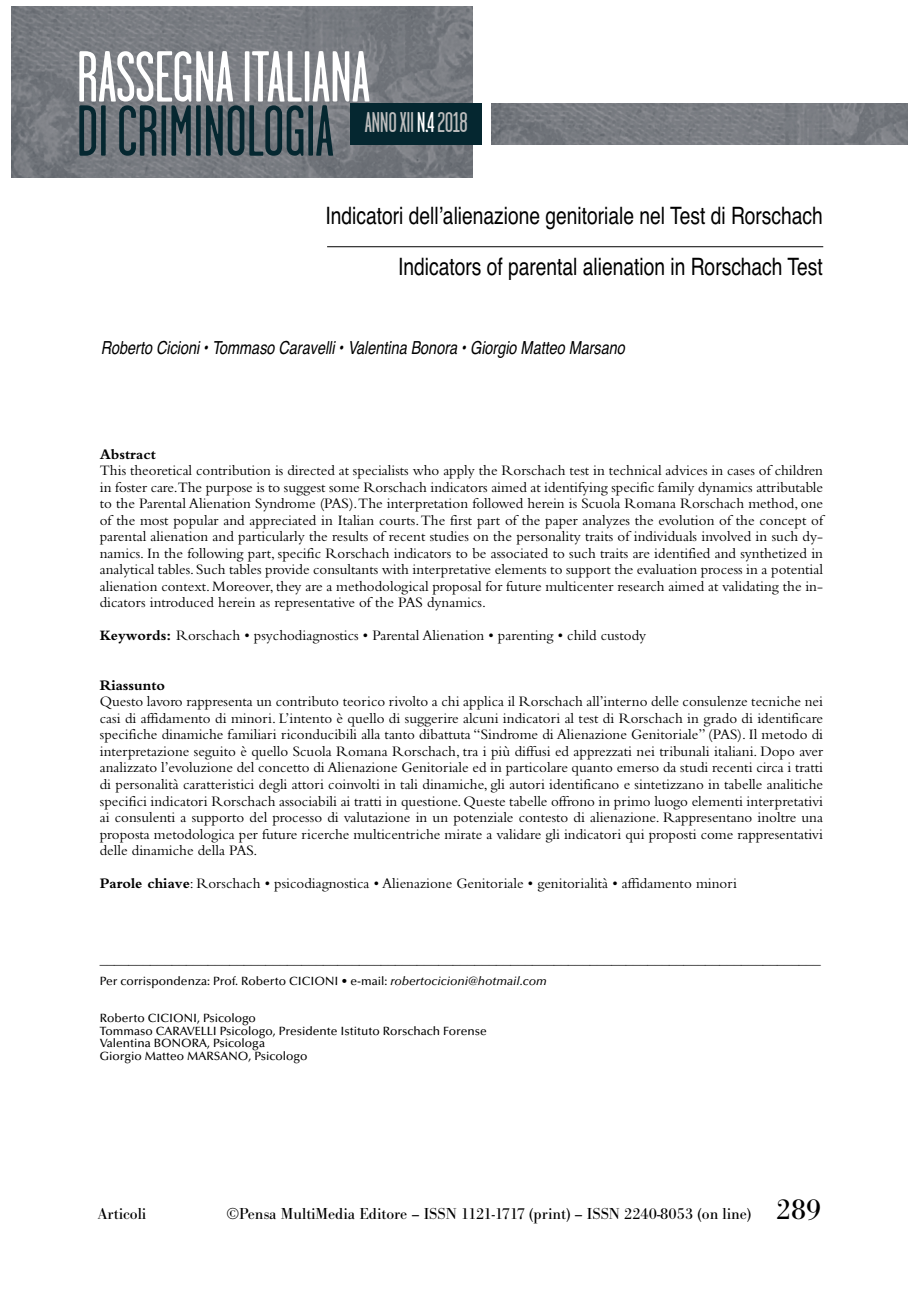
<style>
.page{position:relative;width:919px;height:1289px;background:#fff}
.page>*{position:absolute;margin:0;border:0;box-sizing:border-box;transform-origin:0 0}
.t1{font:28.5px "Garage Gothic";letter-spacing:-.015em;color:#bdbdbd}
.t2{font:24px/51px "Helvetica";color:#000;text-align:right;scale:.8 1}
.t3{font:italic 18px "Helvetica";color:#000;scale:.8 1}
.t4{font:16.5px "Bodoni Antiqua T";color:#000}
.t5{font:15px/16.5px "Bembo";color:#000;text-align:justify}
.t6{font:700 15px "Bembo";color:#000}
.t7{font:500 12px/12.5px "Optima";color:#000}
.s1{color:#fff}
.s2{font-weight:700}
.s3{font-style:italic}
.s4{font-size:30px}
</style>
<div class="page">
<img style="left:491px;top:104px;width:416px;height:41px">
<img style="left:11px;top:7px;width:461px;height:171px">
<svg style="left:79px;top:51px;width:290px;height:105px"></svg>
<div style="left:350px;top:104px;width:131px;height:41px;background:#052730"></div>
<hr style="left:327px;top:246px;width:496px;height:1px;background:#000">
<h1 class="t1" style="left:364px;top:106px;width:105px">ANNOXII<span class="s1">N.4</span>2018</h1>
<h2 class="t2" style="left:325px;top:190px;width:623px">Indicatori dell’alienazione genitoriale nel Test di Rorschach<br>Indicators of parental alienation in Rorschach Test</h2>
<p class="t3" style="left:101px;top:337px;width:656px">Roberto Cicioni • Tommaso Caravelli • Valentina Bonora • Giorgio Matteo Marsano</p>
<p class="t6" style="left:100px;top:449px;width:58px">Abstract</p>
<p class="t5" style="left:100px;top:464px;width:724px">This theoretical contribution is directed at specialists who apply the Rorschach test in technical advices in cases of children in foster care.The purpose is to suggest some Rorschach indicators aimed at identifying specific family dynamics attributable to the Parental Alienation Syndrome (PAS).The interpretation followed herein is Scuola Romana Rorschach method, one of the most popular and appreciated in Italian courts.The first part of the paper analyzes the evolution of the concept of parental alienation and particularly the results of recent studies on the personality traits of individuals involved in such dy&shy;namics. In the following part, specific Rorschach indicators to be associated to such traits are identified and synthetized in analytical tables. Such tables provide consultants with interpretative elements to support the evaluation process in a potential alienation context. Moreover, they are a methodological proposal for future multicenter research aimed at validating the in&shy;dicators introduced herein as representative of the PAS dynamics.</p>
<p class="t5" style="left:100px;top:629px;width:548px"><span class="s2">Keywords:</span> Rorschach • psychodiagnostics • Parental Alienation • parenting • child custody</p>
<p class="t6" style="left:100px;top:680px;width:67px">Riassunto</p>
<p class="t5" style="left:100px;top:695px;width:724px">Questo lavoro rappresenta un contributo teorico rivolto a chi applica il Rorschach all’interno delle consulenze tecniche nei casi di affidamento di minori. L’intento è quello di suggerire alcuni indicatori al test di Rorschach in grado di identificare specifiche dinamiche familiari riconducibili alla tanto dibattuta “Sindrome di Alienazione Genitoriale” (PAS). Il metodo di interpretazione seguito è quello Scuola Romana Rorschach, tra i più diffusi ed apprezzati nei tribunali italiani. Dopo aver analizzato l’evoluzione del concetto di Alienazione Genitoriale ed in particolare quanto emerso da studi recenti circa i tratti di personalità caratteristici degli attori coinvolti in tali dinamiche, gli autori identificano e sintetizzano in tabelle analitiche specifici indicatori Rorschach associabili ai tratti in questione. Queste tabelle offrono in primo luogo elementi interpretativi ai consulenti a supporto del processo di valutazione in un potenziale contesto di alienazione. Rappresentano inoltre una proposta metodologica per future ricerche multicentriche mirate a validare gli indicatori qui proposti come rappresentativi delle dinamiche della PAS.</p>
<p class="t5" style="left:100px;top:876px;width:638px"><span class="s2">Parole chiave</span>: Rorschach • psicodiagnostica • Alienazione Genitoriale • genitorialità • affidamento minori</p>
<p class="t5" style="left:100px;top:957px;width:722px">––––––––––––––––––––––––––––––––––––––––––––––––––––––––––––––––––––––––––––––––––––––––––––––––––––</p>
<p class="t7" style="left:100px;top:975px;width:448px">Per corrispondenza: Prof. Roberto CICIONI • e-mail: <span class="s3">robertocicioni@hotmail.com</span></p>
<p class="t7" style="left:100px;top:1012px;width:388px">Roberto CICIONI, Psicologo<br>Tommaso CARAVELLI Psicologo, Presidente Istituto Rorschach Forense Valentina BONORA, Psicologa<br>Giorgio Matteo MARSANO, Psicologo</p>
<p class="t4" style="left:98px;top:1203px;width:50px">Articoli</p>
<p class="t4" style="left:226px;top:1203px;width:596px">©Pensa MultiMedia Editore – ISSN 1121-1717 (print) – ISSN 2240-8053 (on line) <span class="s4">289</span></p>
</div>
